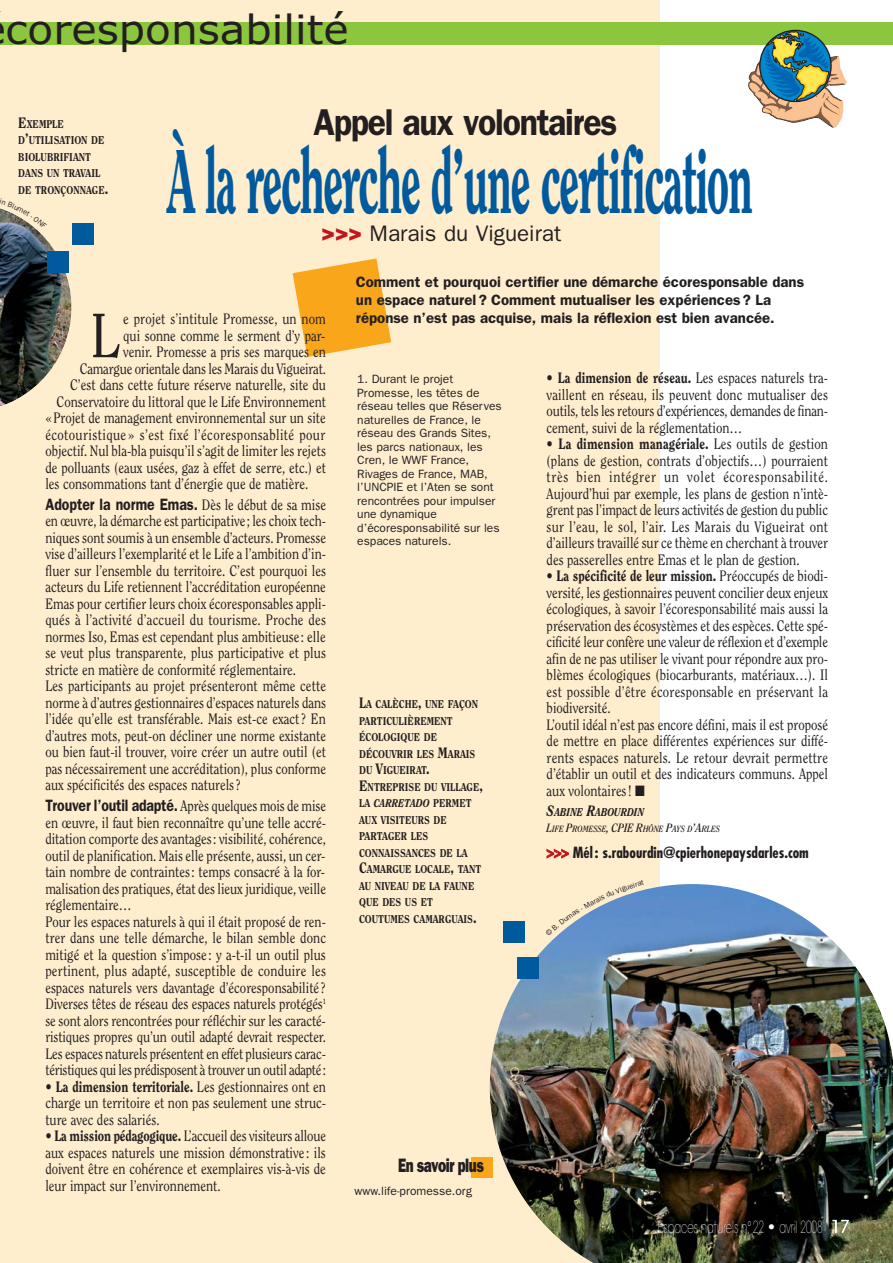
<style>
.page{position:relative;width:893px;height:1263px;background:#fff}
.page>*{position:absolute;margin:0;border:0;box-sizing:border-box;transform-origin:0 0}
.t1{font:800 90px "Clearface";letter-spacing:-.03em;color:#005a9d;scale:.5 1}
.t2{font:62.1px "Clearface";color:#231f20;scale:.85 1}
.t3{font:40.35px "Verdana";color:#231f20;scale:1.05 1}
.t4{font:600 37.5px "Franklin Gothic";letter-spacing:-.035em;color:#231f20;scale:.9 1}
.t5{font:22.5px "Franklin Gothic";color:#231f20}
.t6{font:800 19.5px "Franklin Gothic";letter-spacing:-.035em;color:#231f20;scale:.7 1}
.t7{font:600 16.5px "Franklin Gothic";color:#231f20;scale:.85 1}
.t8{font:200 16.5px "Avant Garde";color:#fff;scale:.61 1}
.t9{font:15px/16.5px "Clearface";color:#231f20;text-align:justify;scale:.85 1}
.t10{font:600 15px/18px "Franklin Gothic";color:#231f20}
.t11{font:15px "Clearface";letter-spacing:.03em;color:#231f20;scale:.85 1}
.t12{font:700 condensed 15px "Futura";color:#231f20}
.t13{font:12px/13.5px "Franklin Gothic";color:#231f20}
.t14{font:800 11.25px/16.5px "Clearface";color:#231f20;scale:.85 1}
.t15{font:italic 800 11.25px "Clearface";color:#231f20;scale:.85 1}
.t16{font:italic 700 9px "Clearface";color:#231f20;scale:.85 1}
.s1{font-size:15px}
.s2{font-weight:800;color:#c4151c}
.s3{font-family:"Clearface";font-weight:400;font-size:15px}
.s4{font-family:"Franklin Gothic";font-weight:600;font-size:16.5px}
.s5{font-weight:800}
.s6{font-size:12px}
.s7{color:#c4151c}
.s8{font-style:italic}
</style>
<div class="page">
<hr style="left:0;top:0;width:3px;height:1263px;background:#ffeece">
<div style="left:2px;top:0;width:657px;height:1263px;background:#ffeece"></div>
<div style="left:471px;top:1157px;width:21px;height:20px;background:#faa61a"></div>
<svg style="left:292px;top:258px;width:99px;height:99px"></svg>
<img style="left:490px;top:884px;width:402px;height:379px">
<img style="left:691px;top:1087px;width:201px;height:176px">
<div style="left:503px;top:921px;width:21px;height:21px;background:#005a9d"></div>
<div style="left:517px;top:958px;width:21px;height:21px;background:#005a9d"></div>
<div style="left:72px;top:223px;width:22px;height:21px;background:#005a9d"></div>
<div style="left:0;top:23px;width:892px;height:22px;background:#8cc63f"></div>
<svg style="left:748px;top:29px;width:98px;height:99px"></svg>
<img style="left:0;top:208px;width:78px;height:198px">
<svg style="left:545px;top:884px;width:99px;height:52px"></svg>
<h3 class="t3" style="left:6px;top:7px;width:328px">coresponsabilité</h3>
<h3 class="t4" style="left:313px;top:110px;width:339px">Appel aux volontaires</h3>
<p class="t14" style="left:18px;top:116px;width:107px"><span class="s1">E</span>XEMPLE<br>D<span class="s1">’</span>UTILISATION DE<br>BIOLUBRIFIANT<br>DANS UN TRAVAIL<br>DE TRONÇONNAGE<span class="s1">.</span></p>
<h1 class="t1" style="left:167px;top:144px;width:1172px">À la recherche d’une certification</h1>
<h3 class="t5" style="left:321px;top:226px;width:241px"><span class="s2">&gt;&gt;&gt;</span> Marais du Vigueirat</h3>
<p class="t10" style="left:356px;top:274px;width:450px">Comment et pourquoi certifier une démarche écoresponsable dans un espace naturel? Comment mutualiser les expériences ? La réponse n’est pas acquise, mais la réflexion est bien avancée.</p>
<h2 class="t2" style="left:91px;top:310px;width:36px">L</h2>
<p class="t9" style="left:123px;top:312px;width:240px">e projet s’intitule Promesse, un nom</p>
<p class="t9" style="left:123px;top:328px;width:239px">qui sonne comme le serment d’y par-</p>
<p class="t9" style="left:123px;top:345px;width:240px">venir. Promesse a pris ses marques en</p>
<p class="t9" style="left:80px;top:361px;width:291px">Camargue orientale dans les Marais du Vigueirat.</p>
<p class="t9" style="left:70px;top:378px;width:302px">C’est dans cette future réserve naturelle, site du</p>
<p class="t9" style="left:57px;top:394px;width:318px">Conservatoire du littoral que le Life Environnement</p>
<p class="t9" style="left:45px;top:411px;width:331px">« Projet de management environnemental sur un site</p>
<p class="t11" style="left:45px;top:428px;width:331px">écotouristique » s’est fixé l’écoresponsablité pour</p>
<p class="t9" style="left:45px;top:444px;width:331px">objectif. Nul bla-bla puisqu’il s’agit de limiter les rejets</p>
<p class="t9" style="left:45px;top:460px;width:332px">de polluants (eaux usées, gaz à effet de serre, etc.) et</p>
<p class="t9" style="left:45px;top:477px;width:311px">les consommations tant d’énergie que de matière.</p>
<p class="t7" style="left:45px;top:499px;width:331px">Adopter la norme Emas. <span class="s3">Dès le début de sa mise</span></p>
<p class="t9" style="left:45px;top:514px;width:332px;text-align:left">en œuvre, la démarche est participative; les choix tech&shy;niques sont soumis à un ensemble d’acteurs. Promesse vise d’ailleurs l’exemplarité et le Life a l’ambition d’in&shy;fluer sur l’ensemble du territoire. C’est pourquoi les acteurs du Life retiennent l’accréditation européenne Emas pour certifier leurs choix écoresponsables appli&shy;qués à l’activité d’accueil du tourisme. Proche des normes Iso, Emas est cependant plus ambitieuse : elle se veut plus transparente, plus participative et plus stricte en matière de conformité réglementaire.<br>Les participants au projet présenteront même cette norme à d’autres gestionnaires d’espaces naturels dans l’idée qu’elle est transférable. Mais est-ce exact? En d’autres mots, peut-on décliner une norme existante ou bien faut-il trouver, voire créer un autre outil (et pas nécessairement une accréditation), plus conforme aux spécificités des espaces naturels ?</p>
<p class="t9" style="left:45px;top:799px;width:332px;text-align:left"><span class="s4">Trouver l’outil adapté.</span> Après quelques mois de mise en œuvre, il faut bien reconnaître qu’une telle accré&shy;ditation comporte des avantages: visibilité, cohérence, outil de planification. Mais elle présente, aussi, un cer&shy;tain nombre de contraintes : temps consacré à la for&shy;malisation des pratiques, état des lieux juridique, veille réglementaire…<br>Pour les espaces naturels à qui il était proposé de ren&shy;trer dans une telle démarche, le bilan semble donc mitigé et la question s’impose : y a-t-il un outil plus pertinent, plus adapté, susceptible de conduire les espaces naturels vers davantage d’écoresponsabilité ?<br>Diverses têtes de réseau des espaces naturels protégés<sup>1 </sup>se sont alors rencontrées pour réfléchir sur les caracté&shy;ristiques propres qu’un outil adapté devrait respecter.<br>Les espaces naturels présentent en effet plusieurs carac&shy;téristiques qui les prédisposent à trouver un outil adapté:</p>
<p class="t9" style="left:45px;top:1079px;width:332px"><span class="s5">• La dimension territoriale.</span> Les gestionnaires ont en charge un territoire et non pas seulement une struc&shy;ture avec des salariés.</p>
<p class="t9" style="left:45px;top:1129px;width:331px"><span class="s5">• La mission pédagogique.</span> L’accueil des visiteurs alloue aux espaces naturels une mission démonstrative : ils doivent être en cohérence et exemplaires vis-à-vis de leur impact sur l’environnement.</p>
<p class="t9" style="left:546px;top:371px;width:332px"><span class="s5">• La dimension de réseau.</span> Les espaces naturels tra&shy;vaillent en réseau, ils peuvent donc mutualiser des outils, tels les retours d’expériences, demandes de finan&shy;cement, suivi de la réglementation…</p>
<p class="t9" style="left:546px;top:437px;width:332px"><span class="s5">• La dimension managériale.</span> Les outils de gestion (plans de gestion, contrats d’objectifs…) pourraient très bien intégrer un volet écoresponsabilité.<br>Aujourd’hui par exemple, les plans de gestion n’intè&shy;grent pas l’impact de leurs activités de gestion du public sur l’eau, le sol, l’air. Les Marais du Vigueirat ont d’ailleurs travaillé sur ce thème en cherchant à trouver des passerelles entre Emas et le plan de gestion.</p>
<p class="t9" style="left:546px;top:569px;width:332px;text-align:left"><span class="s5">• La spécificité de leur mission.</span> Préoccupés de biodi&shy;versité, les gestionnaires peuvent concilier deux enjeux écologiques, à savoir l’écoresponsabilité mais aussi la préservation des écosystèmes et des espèces. Cette spé&shy;cificité leur confère une valeur de réflexion et d’exemple afin de ne pas utiliser le vivant pour répondre aux pro&shy;blèmes écologiques (biocarburants, matériaux…). Il est possible d’être écoresponsable en préservant la biodiversité.<br>L’outil idéal n’est pas encore défini, mais il est proposé de mettre en place différentes expériences sur diffé&shy;rents espaces naturels. Le retour devrait permettre d’établir un outil et des indicateurs communs. Appel aux volontaires ! ■</p>
<p class="t15" style="left:546px;top:808px;width:116px"><span class="s1">S</span>ABINE <span class="s1">R</span>ABOURDIN</p>
<p class="t16" style="left:546px;top:825px;width:205px"><span class="s6">L</span>IFE <span class="s6">P</span>ROMESSE<span class="s6">, CPIE R</span>HÔNE <span class="s6">P</span>AYS D<span class="s6">’A</span>RLES</p>
<p class="t12" style="left:546px;top:845px;width:264px"><span class="s7">&gt;&gt;&gt;</span> Mél : s.rabourdin@cpierhonepaysdarles.com</p>
<p class="t13" style="left:357px;top:374px;width:146px">1. Durant le projet<br>Promesse, les têtes de réseau telles que Réserves naturelles de France, le réseau des Grands Sites, les parcs nationaux, les<br>Cren, le WWF France,<br>Rivages de France, MAB, l’UNCPIE et l’Aten se sont rencontrées pour impulser une dynamique d’écoresponsabilité sur les espaces naturels.</p>
<p class="t14" style="left:359px;top:697px;width:147px"><span class="s1">L</span>A CALÈCHE<span class="s1">,</span> UNE FAÇON<br>PARTICULIÈREMENT<br>ÉCOLOGIQUE DE<br>DÉCOUVRIR LES <span class="s1">M</span>ARAIS<br>DU <span class="s1">V</span>IGUEIRAT<span class="s1">.<br>E</span>NTREPRISE DU VILLAGE<span class="s1">,<br></span>LA <span class="s8">CARRETADO</span> PERMET<br>AUX VISITEURS DE<br>PARTAGER LES<br>CONNAISSANCES DE LA<br><span class="s1">C</span>AMARGUE LOCALE<span class="s1">,</span> TANT<br>AU NIVEAU DE LA FAUNE<br>QUE DES US ET<br>COUTUMES CAMARGUAIS<span class="s1">.</span></p>
<h3 class="t6" style="left:398px;top:1159px;width:124px">En savoir plus</h3>
<p class="t13" style="left:354px;top:1185px;width:119px">www.life-promesse.org</p>
<p class="t8" style="left:658px;top:1220px;width:315px">Espaces naturels n°22 • avril 2008 17</p>
</div>
